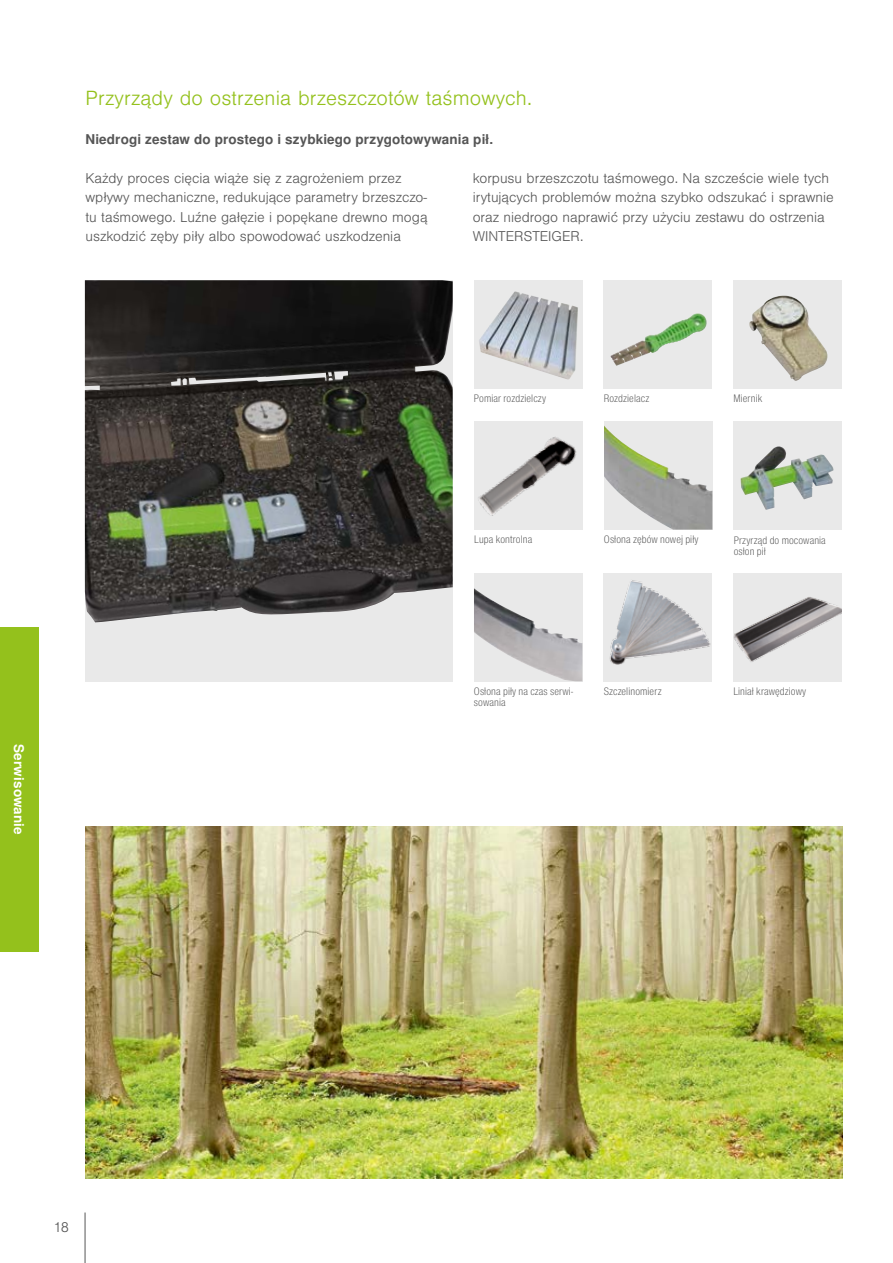
<style>
.page{position:relative;width:893px;height:1263px;background:#fff}
.page>*{position:absolute;margin:0;border:0;box-sizing:border-box;transform-origin:0 0}
.t1{font:300 19.5px "Nimbus San LOT";letter-spacing:.01em;color:#94c11c}
.t2{font:300 13.5px/19.5px "Nimbus San LOT";color:#565656}
.t3{font:700 13.5px "Nimbus San LOT";letter-spacing:.01em;color:#565656}
.t4{font:700 13.5px "Nimbus San LOT";letter-spacing:.01em;color:#fff}
.t5{font:10.5px/11.2px "Nimbus San LOT Lig Con";letter-spacing:.01em;color:#565656}
</style>
<div class="page">
<hr style="left:85px;top:1212px;width:1px;height:51px;background:#565656">
<div style="left:474px;top:280px;width:108px;height:109px;background:#e9e9e9"></div>
<img style="left:479px;top:291px;width:99px;height:89px">
<div style="left:604px;top:280px;width:108px;height:109px;background:#e9e9e9"></div>
<img style="left:610px;top:313px;width:97px;height:53px">
<div style="left:733px;top:280px;width:109px;height:109px;background:#e9e9e9"></div>
<img style="left:749px;top:296px;width:79px;height:85px">
<div style="left:85px;top:280px;width:368px;height:401px;background:#e9e9e9"></div>
<img style="left:85px;top:280px;width:368px;height:342px">
<img style="left:474px;top:421px;width:109px;height:109px">
<div style="left:604px;top:573px;width:108px;height:108px;background:#e9e9e9"></div>
<img style="left:609px;top:580px;width:102px;height:85px">
<div style="left:474px;top:573px;width:108px;height:108px;background:#e9e9e9"></div>
<img style="left:474px;top:588px;width:108px;height:93px">
<div style="left:604px;top:421px;width:108px;height:109px;background:#e9e9e9"></div>
<img style="left:604px;top:425px;width:108px;height:105px">
<div style="left:734px;top:421px;width:108px;height:109px;background:#e9e9e9"></div>
<img style="left:740px;top:446px;width:94px;height:64px">
<div style="left:733px;top:573px;width:109px;height:108px;background:#e9e9e9"></div>
<img style="left:734px;top:597px;width:108px;height:65px">
<img style="left:86px;top:827px;width:756px;height:352px">
<div style="left:0;top:627px;width:38px;height:324px;background:#94c11c"></div>
<p class="t4" style="left:27px;top:744px;width:92px;rotate:90deg">Serwisowanie</p>
<h1 class="t1" style="left:86px;top:86px;width:448px">Przyrządy do ostrzenia brzeszczotów taśmowych.</h1>
<p class="t3" style="left:86px;top:131px;width:409px">Niedrogi zestaw do prostego i szybkiego przygotowywania pił.</p>
<p class="t2" style="left:86px;top:168px;width:344px">Każdy proces cięcia wiąże się z zagrożeniem przez wpływy mechaniczne, redukujące parametry brzeszczo&shy;tu taśmowego. Luźne gałęzie i popękane drewno mogą uszkodzić zęby piły albo spowodować uszkodzenia</p>
<p class="t2" style="left:473px;top:168px;width:363px">korpusu brzeszczotu taśmowego. Na szczeście wiele tych irytujących problemów można szybko odszukać i sprawnie oraz niedrogo naprawić przy użyciu zestawu do ostrzenia WINTERSTEIGER.</p>
<p class="t5" style="left:474px;top:393px;width:74px">Pomiar rozdzielczy</p>
<p class="t5" style="left:604px;top:393px;width:47px">Rozdzielacz</p>
<p class="t5" style="left:733px;top:393px;width:30px">Miernik</p>
<p class="t5" style="left:604px;top:534px;width:96px">Osłona zębów nowej piły</p>
<p class="t5" style="left:474px;top:534px;width:60px">Lupa kontrolna</p>
<p class="t5" style="left:734px;top:534px;width:94px">Przyrząd do mocowania osłon pił</p>
<p class="t5" style="left:474px;top:686px;width:101px">Osłona piły na czas serwi-</p>
<p class="t5" style="left:604px;top:686px;width:59px">Szczelinomierz</p>
<p class="t5" style="left:474px;top:697px;width:33px">sowania</p>
<p class="t5" style="left:733px;top:686px;width:74px">Liniał krawędziowy</p>
<p class="t2" style="left:54px;top:1218px;width:17px">18</p>
</div>
